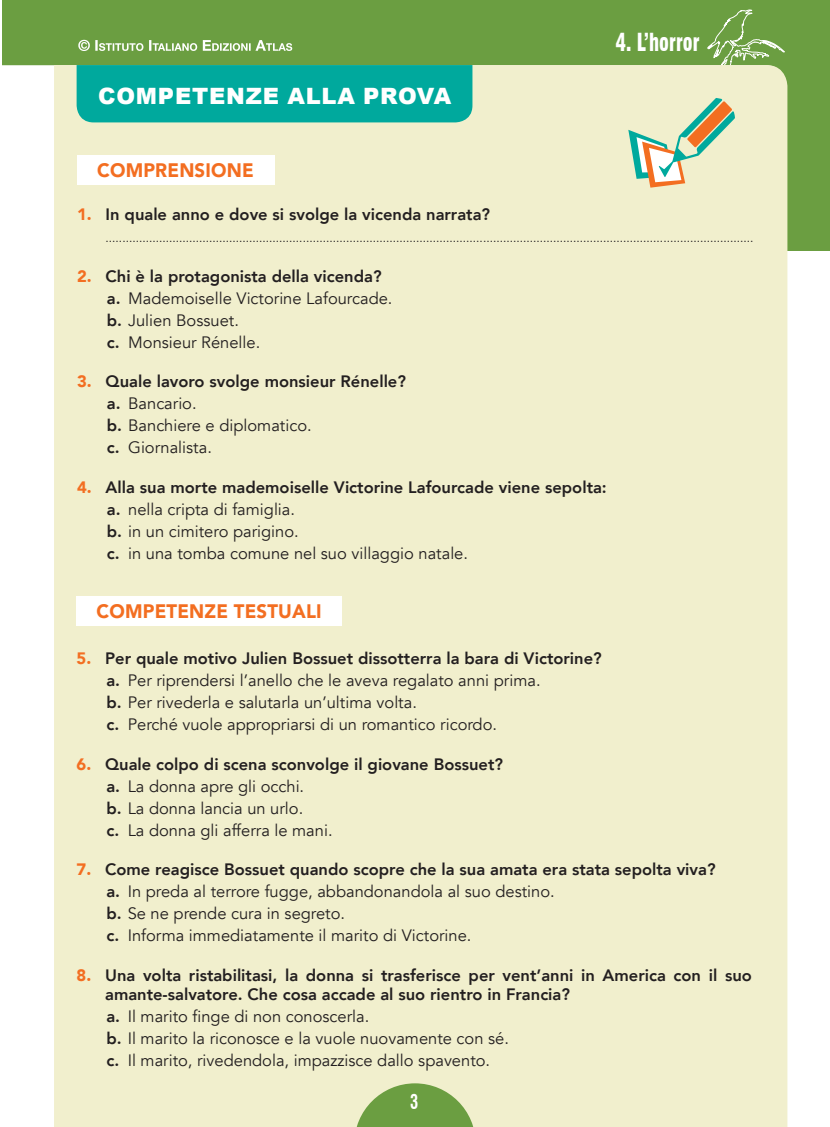
<style>
.page{position:relative;width:830px;height:1127px;background:#fff}
.page>*{position:absolute;margin:0;border:0;box-sizing:border-box;transform-origin:0 0}
.t1{font:900 condensed 24.3px "Swiss 721 BT";color:#fff;scale:.82 1}
.t2{font:900 22.5px "Arial";letter-spacing:.035em;color:#fff}
.t3{font:700 condensed 19.8px "Swiss 721 BT";color:#fff;scale:.82 1}
.t4{font:900 19.5px "Avenir";letter-spacing:.01em;color:#f36e21;scale:.95 1}
.t5{font:16.5px/21.9px "Avenir";color:#231f20}
.t6{font:800 16.5px/19.8px "Avenir";color:#231f20}
.t7{font:12px "Avenir";color:#231f20}
.s1{font-weight:900;color:#f36e21}
.s2{font-weight:800}
</style>
<div class="page">
<div style="left:2px;top:0;width:827px;height:251px;background:#6b9e41"></div>
<div style="left:2px;top:65px;width:52px;height:186px;background:#fff"></div>
<svg style="left:707px;top:9px;width:78px;height:56px"></svg>
<div style="left:54px;top:65px;width:733px;height:1062px;background:#f1efcd"></div>
<div style="left:77px;top:65px;width:395px;height:57px;background:#00a99d"></div>
<svg style="left:628px;top:98px;width:106px;height:90px;background:#cfd6b5"></svg>
<div style="left:77px;top:156px;width:197px;height:29px;background:#fff"></div>
<div style="left:77px;top:596px;width:264px;height:29px;background:#fff"></div>
<svg style="left:354px;top:1083px;width:121px;height:44px;background:#92b66a"></svg>
<svg style="left:78px;top:40px;width:214px;height:11px"></svg>
<h2 class="t2" style="left:98px;top:79px;width:78px">COMPETEN</h2>
<h2 class="t2" style="left:245px;top:79px;width:190px">ZE ALLA PROVA</h2>
<h1 class="t1" style="left:615px;top:28px;width:104px">4. L’horror</h1>
<p class="t4" style="left:97px;top:154px;width:166px">COMPRENSIONE</p>
<p class="t6" style="left:77px;top:204px;width:414px"><span class="s1">1.</span> In quale anno e dove si svolge la vicenda narrata?</p>
<p class="t7" style="left:106px;top:231px;width:649px">..................................................................................................................................................................................................</p>
<p class="t5" style="left:107px;top:266px;width:287px;text-indent:-30px"><span class="s1">2.</span> <span class="s2">Chi è la protagonista della vicenda? a.</span> Mademoiselle Victorine Lafourcade. <span class="s2">b.</span> Julien Bossuet.<br><span class="s2">c.</span> Monsieur Rénelle.</p>
<p class="t5" style="left:107px;top:371px;width:300px;text-indent:-30px"><span class="s1">3.</span> <span class="s2">Quale lavoro svolge monsieur Rénelle? a.</span> Bancario.<br><span class="s2">b.</span> Banchiere e diplomatico.<br><span class="s2">c.</span> Giornalista.</p>
<p class="t5" style="left:107px;top:476px;width:501px;text-indent:-30px"><span class="s1">4.</span> <span class="s2">Alla sua morte mademoiselle Victorine Lafourcade viene sepolta: a.</span> nella cripta di famiglia.<br><span class="s2">b.</span> in un cimitero parigino.<br><span class="s2">c.</span> in una tomba comune nel suo villaggio natale.</p>
<p class="t4" style="left:97px;top:594px;width:238px">COMPETENZE TESTUALI</p>
<p class="t5" style="left:106px;top:648px;width:496px;text-indent:-30px"><span class="s1">5.</span> <span class="s2">Per quale motivo Julien Bossuet dissotterra la bara di Victorine? a.</span> Per riprendersi l’anello che le aveva regalato anni prima.<br><span class="s2">b.</span> Per rivederla e salutarla un’ultima volta.<br><span class="s2">c.</span> Perché vuole appropriarsi di un romantico ricordo.</p>
<p class="t5" style="left:106px;top:753px;width:398px;text-indent:-30px"><span class="s1">6.</span> <span class="s2">Quale colpo di scena sconvolge il giovane Bossuet? a.</span> La donna apre gli occhi.<br><span class="s2">b.</span> La donna lancia un urlo.<br><span class="s2">c.</span> La donna gli afferra le mani.</p>
<p class="t5" style="left:106px;top:859px;width:610px;text-indent:-30px"><span class="s1">7.</span> <span class="s2">Come reagisce Bossuet quando scopre che la sua amata era stata sepolta viva? a.</span> In preda al terrore fugge, abbandonandola al suo destino.<br><span class="s2">b.</span> Se ne prende cura in segreto.<br><span class="s2">c.</span> Informa immediatamente il marito di Victorine.</p>
<p class="t6" style="left:105px;top:964px;width:648px;text-indent:-28px"><span class="s1">8.</span> Una volta ristabilitasi, la donna si trasferisce per vent’anni in America con il suo amante-salvatore. Che cosa accade al suo rientro in Francia?</p>
<p class="t5" style="left:106px;top:1006px;width:404px"><span class="s2">a.</span> Il marito finge di non conoscerla.<br><span class="s2">b.</span> Il marito la riconosce e la vuole nuovamente con sé. <span class="s2">c.</span> Il marito, rivedendola, impazzisce dallo spavento.</p>
<p class="t3" style="left:410px;top:1090px;width:11px">3</p>
</div>
